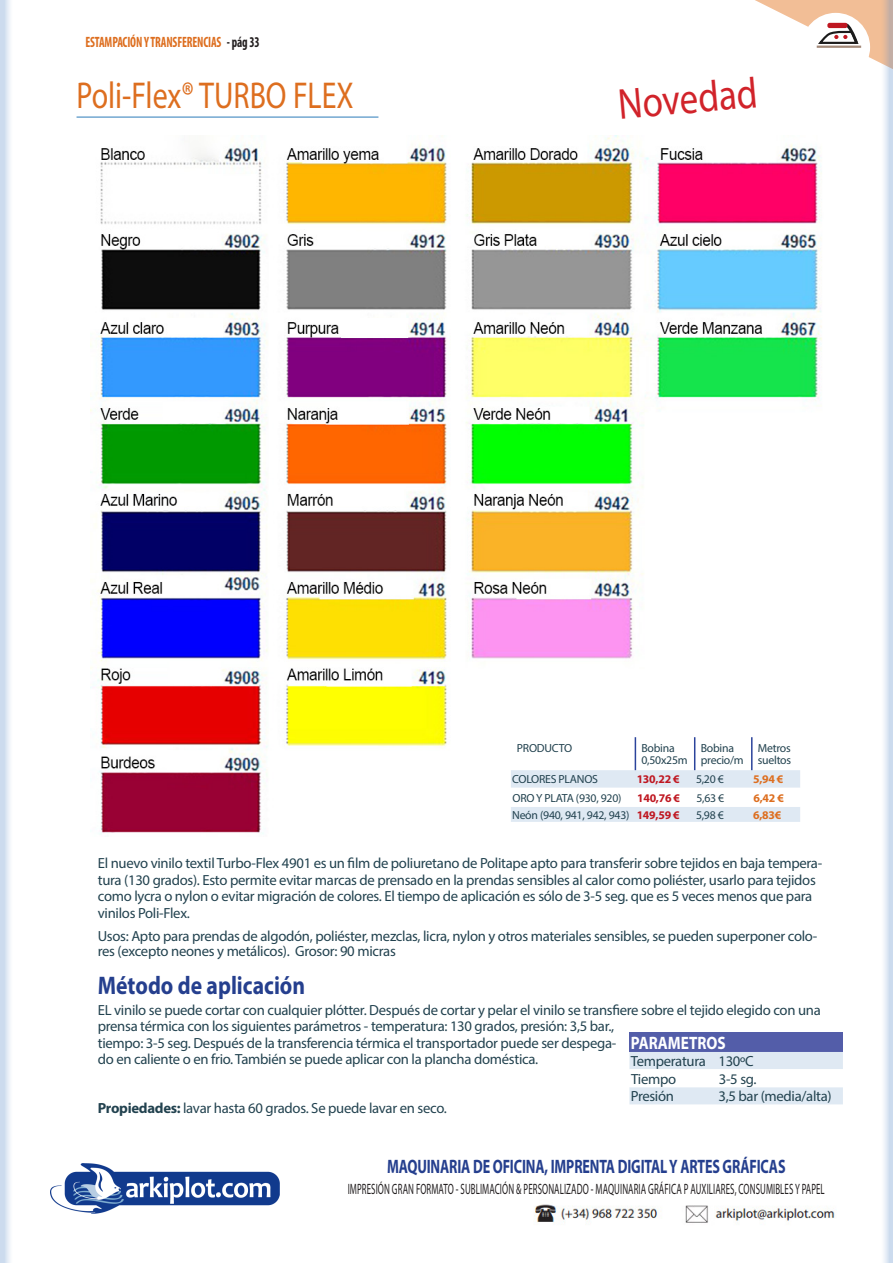
<style>
.page{position:relative;width:893px;height:1263px;background:#fff}
.page>*{position:absolute;margin:0;border:0;box-sizing:border-box;transform-origin:0 0}
.tituloproducto{font:43.5px "Myriad Pro";color:#d1232a;scale:.85 1}
.subtituloSección_-_C{font:37.5px "Myriad Pro";color:#dd6e1f;scale:.8 1}
.SUBtituloproducto{font:700 25.5px "Myriad Pro";color:#253f8e;scale:.85 1}
.t1{font:700 19.5px "Myriad Pro";letter-spacing:-.01em;color:#253f8e;scale:.72 1}
.tabla_subtitulo_blan{font:700 18px "Myriad Pro";color:#fff;scale:.85 1}
.t2{font:15px "Myriad Pro";letter-spacing:.01em;color:#231f20;scale:.59 1}
.t3{font:700 condensed 15px "Myriad Pro";letter-spacing:-.01em;color:#dd6e1f;scale:.82 1}
.Párrafo_9{font:14.7px/16.5px "Myriad Pro";letter-spacing:-.02em;color:#22424f}
.tabla-parrAfo{font:14.7px/15px "Myriad Pro";letter-spacing:-.02em;color:#22424f}
.tabla-parrAfo-2{font:11.7px/12px "Myriad Pro";letter-spacing:-.02em;color:#22424f}
.tabla-parrAfo-3{font:700 11.7px "Myriad Pro";letter-spacing:-.02em;color:#bf1721}
.tabla-parrAfo-4{font:700 11.7px "Myriad Pro";color:#dd6e1f}
.s1{color:#231f20}
.s2{font-weight:700}
</style>
<div class="page">
<img style="left:534px;top:1204px;width:301px;height:19px">
<svg style="left:755px;top:0;width:125px;height:63px"></svg>
<img style="left:50px;top:1163px;width:230px;height:50px">
<svg style="left:0;top:0;width:10px;height:1263px;background:#d7e3f1"></svg>
<svg style="left:880px;top:0;width:13px;height:1263px"></svg>
<hr style="left:77px;top:116px;width:301px;height:2px;background:#72a7d0">
<img style="left:91px;top:135px;width:731px;height:700px">
<div style="left:629px;top:1032px;width:214px;height:20px;background:#535da9"></div>
<svg style="left:629px;top:1052px;width:214px;height:52px"></svg>
<div style="left:493px;top:731px;width:313px;height:97px;background:#fff"></div>
<svg style="left:511px;top:737px;width:289px;height:85px"></svg>
<hr style="left:694px;top:737px;width:1px;height:33px;background:#2b439b">
<hr style="left:751px;top:737px;width:1px;height:33px;background:#2b439b">
<hr style="left:635px;top:737px;width:1px;height:33px;background:#2b439b">
<p class="t3" style="left:85px;top:33px;width:214px">ESTAMPACIÓN Y TRANSFERENCIAS <span class="s1">- pág 33</span></p>
<p class="subtituloSección_-_C" style="left:77px;top:72px;width:348px">Poli-Flex® TURBO FLEX</p>
<p class="tituloproducto" style="left:616px;top:78px;width:166px;rotate:-5deg">Novedad</p>
<p class="tabla-parrAfo-2" style="left:517px;top:742px;width:57px">PRODUCTO</p>
<p class="tabla-parrAfo-2" style="left:641px;top:742px;width:48px">Bobina<br>0,50x25m</p>
<p class="tabla-parrAfo-2" style="left:701px;top:742px;width:44px">Bobina precio/m</p>
<p class="tabla-parrAfo-2" style="left:758px;top:742px;width:35px">Metros sueltos</p>
<p class="tabla-parrAfo-2" style="left:512px;top:773px;width:87px">COLORES PLANOS</p>
<p class="tabla-parrAfo-3" style="left:637px;top:772px;width:44px">130,22 €</p>
<p class="tabla-parrAfo-2" style="left:696px;top:773px;width:29px">5,20 €</p>
<p class="tabla-parrAfo-4" style="left:753px;top:772px;width:32px">5,94 €</p>
<p class="tabla-parrAfo-2" style="left:513px;top:792px;width:110px">ORO Y PLATA (930, 920)</p>
<p class="tabla-parrAfo-3" style="left:637px;top:790px;width:44px">140,76 €</p>
<p class="tabla-parrAfo-2" style="left:696px;top:792px;width:29px">5,63 €</p>
<p class="tabla-parrAfo-4" style="left:753px;top:790px;width:32px">6,42 €</p>
<p class="tabla-parrAfo-2" style="left:512px;top:809px;width:119px">Neón (940, 941, 942, 943)</p>
<p class="tabla-parrAfo-3" style="left:637px;top:807px;width:44px">149,59 €</p>
<p class="tabla-parrAfo-2" style="left:696px;top:809px;width:29px">5,98 €</p>
<p class="tabla-parrAfo-4" style="left:753px;top:807px;width:30px">6,83€</p>
<p class="Párrafo_9" style="left:98px;top:855px;width:726px">El nuevo vinilo textil Turbo-Flex 4901 es un film de poliuretano de Politape apto para transferir sobre tejidos en baja tempera&shy;tura (130 grados). Esto permite evitar marcas de prensado en la prendas sensibles al calor como poliéster, usarlo para tejidos como lycra o nylon o evitar migración de colores. El tiempo de aplicación es sólo de 3-5 seg. que es 5 veces menos que para vinilos Poli-Flex.</p>
<p class="tabla-parrAfo" style="left:98px;top:928px;width:721px">Usos: Apto para prendas de algodón, poliéster, mezclas, licra, nylon y otros materiales sensibles, se pueden superponer colo&shy;res (excepto neones y metálicos). Grosor: 90 micras</p>
<p class="SUBtituloproducto" style="left:98px;top:968px;width:245px">Método de aplicación</p>
<p class="Párrafo_9" style="left:98px;top:1001px;width:724px">EL vinilo se puede cortar con cualquier plótter. Después de cortar y pelar el vinilo se transfiere sobre el tejido elegido con una prensa térmica con los siguientes parámetros - temperatura: 130 grados, presión: 3,5 bar.,<br>tiempo: 3-5 seg. Después de la transferencia térmica el transportador puede ser despega-<br>do en caliente o en frio. También se puede aplicar con la plancha doméstica.</p>
<p class="tabla-parrAfo" style="left:98px;top:1100px;width:350px"><span class="s2">Propiedades:</span> lavar hasta 60 grados. Se puede lavar en seco.</p>
<p class="tabla_subtitulo_blan" style="left:631px;top:1031px;width:113px">PARAMETROS</p>
<p class="tabla-parrAfo" style="left:631px;top:1053px;width:77px">Temperatura</p>
<p class="tabla-parrAfo" style="left:718px;top:1053px;width:37px">130ºC</p>
<p class="tabla-parrAfo" style="left:631px;top:1071px;width:47px">Tiempo</p>
<p class="tabla-parrAfo" style="left:719px;top:1071px;width:39px">3-5 sg.</p>
<p class="tabla-parrAfo" style="left:631px;top:1089px;width:45px">Presión</p>
<p class="tabla-parrAfo" style="left:718px;top:1089px;width:115px">3,5 bar (media/alta)</p>
<h3 class="t1" style="left:387px;top:1154px;width:555px">MAQUINARIA DE OFICINA, IMPRENTA DIGITAL Y ARTES GRÁFICAS</h3>
<p class="t2" style="left:348px;top:1180px;width:810px">IMPRESIÓN GRAN FORMATO - SUBLIMACIÓN &amp; PERSONALIZADO - MAQUINARIA GRÁFICA P AUXILIARES, CONSUMIBLES Y PAPEL</p>
</div>
